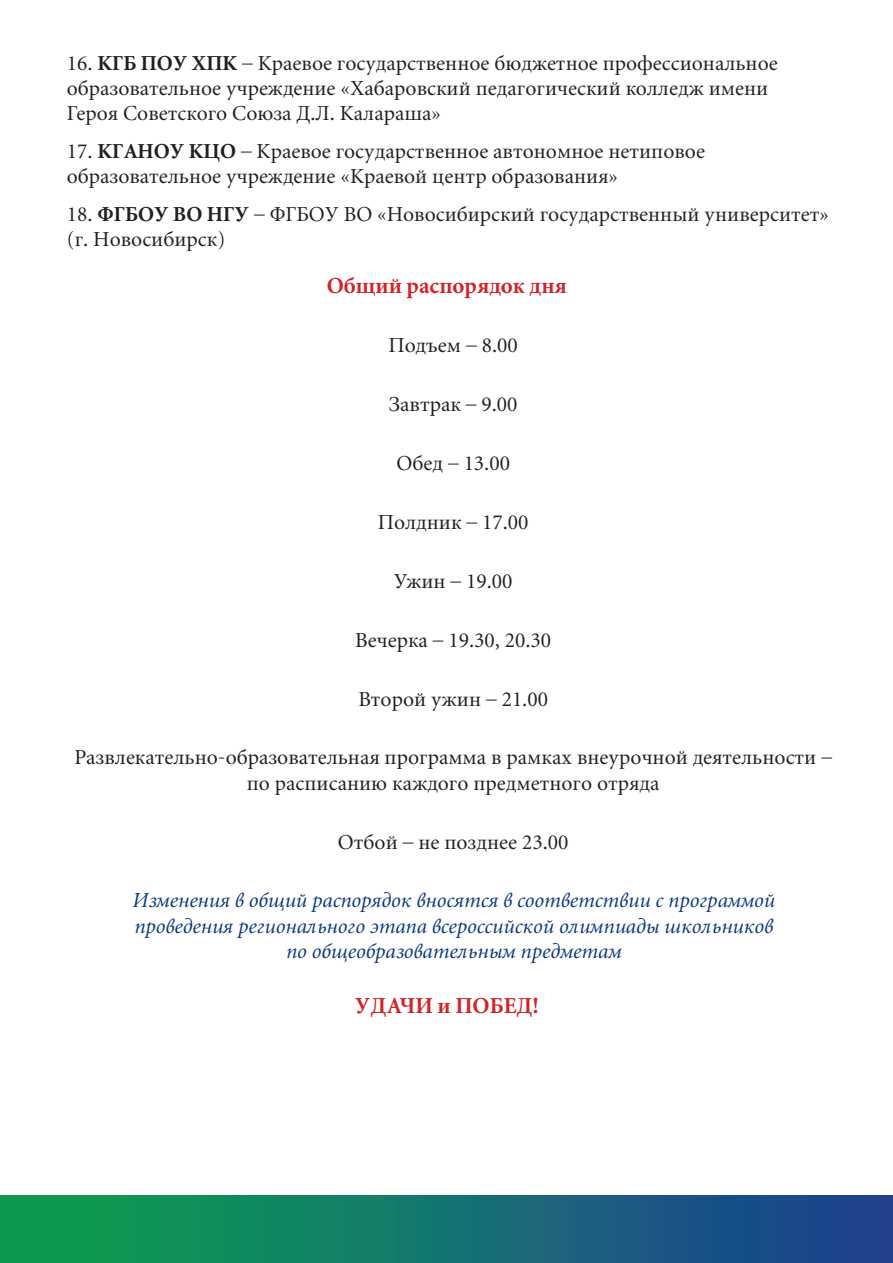
<style>
.page{position:relative;width:893px;height:1263px;background:#fff}
.page>*{position:absolute;margin:0;border:0;box-sizing:border-box;transform-origin:0 0}
.t1{font:700 22.5px "Miniature";color:#d1232a}
.t2{font:21px/25.2px "Miniature";color:#231f20}
.t3{font:italic 21px/25.2px "Miniature";color:#0c397f;text-align:center}
.s1{font-weight:700}
</style>
<div class="page">
<div style="left:0;top:1196px;width:893px;height:67px;background:linear-gradient(to right,#0da34d,#1e3f93)"></div>
<p class="t2" style="left:67px;top:51px;width:712px">16. <span class="s1">КГБ ПОУ ХПК</span> – Краевое государственное бюджетное профессиональное образовательное учреждение «Хабаровский педагогический колледж имени<br>Героя Советского Союза Д.Л. Калараша»</p>
<p class="t2" style="left:67px;top:140px;width:640px">17. <span class="s1">КГАНОУ КЦО</span> – Краевое государственное автономное нетиповое образовательное учреждение «Краевой центр образования»</p>
<p class="t2" style="left:67px;top:203px;width:764px">18. <span class="s1">ФГБОУ ВО НГУ</span> – ФГБОУ ВО «Новосибирский государственный университет» (г. Новосибирск)</p>
<p class="t1" style="left:327px;top:275px;width:242px">Общий распорядок дня</p>
<p class="t2" style="left:388px;top:334px;width:131px">Подъем – 8.00</p>
<p class="t2" style="left:389px;top:392px;width:130px">Завтрак – 9.00</p>
<p class="t2" style="left:396px;top:451px;width:115px">Обед – 13.00</p>
<p class="t2" style="left:378px;top:510px;width:152px">Полдник – 17.00</p>
<p class="t2" style="left:394px;top:569px;width:120px">Ужин – 19.00</p>
<p class="t2" style="left:355px;top:628px;width:197px">Вечерка – 19.30, 20.30</p>
<p class="t2" style="left:358px;top:687px;width:191px">Второй ужин – 21.00</p>
<p class="t2" style="left:74px;top:746px;width:759px;text-align:center">Развлекательно-образовательная программа в рамках внеурочной деятельности – по расписанию каждого предметного отряда</p>
<p class="t2" style="left:338px;top:830px;width:232px">Отбой – не позднее 23.00</p>
<p class="t3" style="left:132px;top:889px;width:644px">Изменения в общий распорядок вносятся в соответствии с программой проведения регионального этапа всероссийской олимпиады школьников по общеобразовательным предметам</p>
<p class="t1" style="left:355px;top:994px;width:186px">УДАЧИ и ПОБЕД!</p>
</div>
